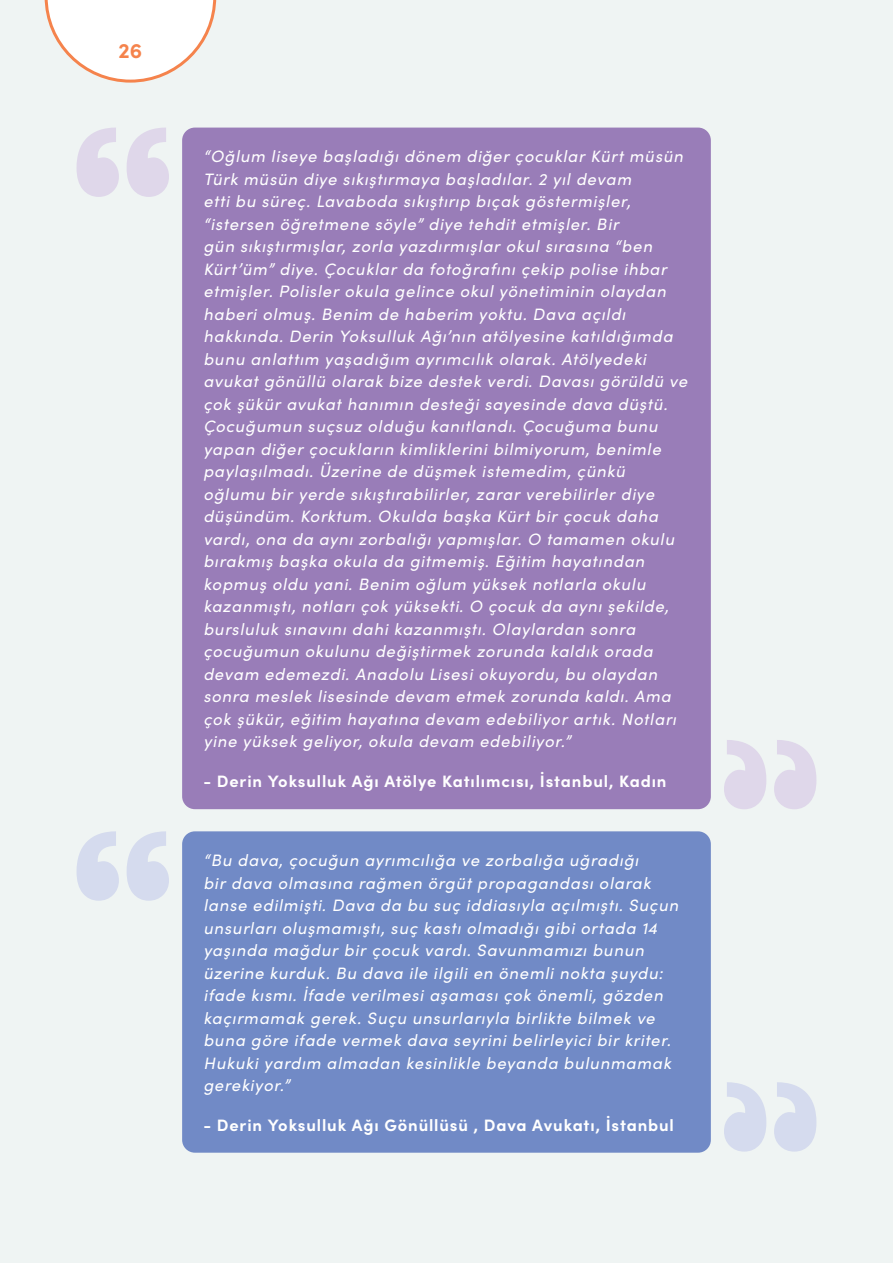
<style>
.page{position:relative;width:893px;height:1263px;background:#eff4f3}
.page>*{position:absolute;margin:0;border:0;box-sizing:border-box;transform-origin:0 0}
.t1{font:700 21px "Sofia Pro";color:#f5834c}
.t2{font:italic 16.5px/22.5px "Sofia Pro";letter-spacing:.05em;color:#fff}
.t3{font:700 16.5px "Sofia Pro";letter-spacing:.05em;color:#fff}
</style>
<div class="page">
<svg style="left:45px;top:0;width:171px;height:83px"></svg>
<svg style="left:77px;top:128px;width:92px;height:69px"></svg>
<svg style="left:724px;top:740px;width:92px;height:69px"></svg>
<div style="left:182px;top:128px;width:529px;height:681px;background:#997db8;border-radius:13px"></div>
<svg style="left:77px;top:831px;width:92px;height:70px"></svg>
<svg style="left:724px;top:1082px;width:92px;height:69px"></svg>
<div style="left:182px;top:831px;width:529px;height:322px;background:#718ac6;border-radius:13px"></div>
<p class="t1" style="left:119px;top:34px;width:25px">26</p>
<p class="t2" style="left:203px;top:144px;width:485px">“Oğlum liseye başladığı dönem diğer çocuklar Kürt müsün Türk müsün diye sıkıştırmaya başladılar. 2 yıl devam<br>etti bu süreç. Lavaboda sıkıştırıp bıçak göstermişler, “istersen öğretmene söyle” diye tehdit etmişler. Bir<br>gün sıkıştırmışlar, zorla yazdırmışlar okul sırasına “ben Kürt’üm” diye. Çocuklar da fotoğrafını çekip polise ihbar etmişler. Polisler okula gelince okul yönetiminin olaydan haberi olmuş. Benim de haberim yoktu. Dava açıldı hakkında. Derin Yoksulluk Ağı’nın atölyesine katıldığımda bunu anlattım yaşadığım ayrımcılık olarak. Atölyedeki avukat gönüllü olarak bize destek verdi. Davası görüldü ve çok şükür avukat hanımın desteği sayesinde dava düştü.<br>Çocuğumun suçsuz olduğu kanıtlandı. Çocuğuma bunu yapan diğer çocukların kimliklerini bilmiyorum, benimle paylaşılmadı. Üzerine de düşmek istemedim, çünkü oğlumu bir yerde sıkıştırabilirler, zarar verebilirler diye düşündüm. Korktum. Okulda başka Kürt bir çocuk daha vardı, ona da aynı zorbalığı yapmışlar. O tamamen okulu bırakmış başka okula da gitmemiş. Eğitim hayatından kopmuş oldu yani. Benim oğlum yüksek notlarla okulu kazanmıştı, notları çok yüksekti. O çocuk da aynı şekilde, bursluluk sınavını dahi kazanmıştı. Olaylardan sonra çocuğumun okulunu değiştirmek zorunda kaldık orada devam edemezdi. Anadolu Lisesi okuyordu, bu olaydan sonra meslek lisesinde devam etmek zorunda kaldı. Ama çok şükür, eğitim hayatına devam edebiliyor artık. Notları yine yüksek geliyor, okula devam edebiliyor.”</p>
<p class="t3" style="left:203px;top:768px;width:465px">- Derin Yoksulluk Ağı Atölye Katılımcısı, İstanbul, Kadın</p>
<p class="t2" style="left:203px;top:848px;width:476px">“Bu dava, çocuğun ayrımcılığa ve zorbalığa uğradığı<br>bir dava olmasına rağmen örgüt propagandası olarak lanse edilmişti. Dava da bu suç iddiasıyla açılmıştı. Suçun unsurları oluşmamıştı, suç kastı olmadığı gibi ortada 14 yaşında mağdur bir çocuk vardı. Savunmamızı bunun üzerine kurduk. Bu dava ile ilgili en önemli nokta şuydu: ifade kısmı. İfade verilmesi aşaması çok önemli, gözden kaçırmamak gerek. Suçu unsurlarıyla birlikte bilmek ve buna göre ifade vermek dava seyrini belirleyici bir kriter.<br>Hukuki yardım almadan kesinlikle beyanda bulunmamak gerekiyor.”</p>
<p class="t3" style="left:203px;top:1112px;width:472px">- Derin Yoksulluk Ağı Gönüllüsü , Dava Avukatı, İstanbul</p>
</div>
